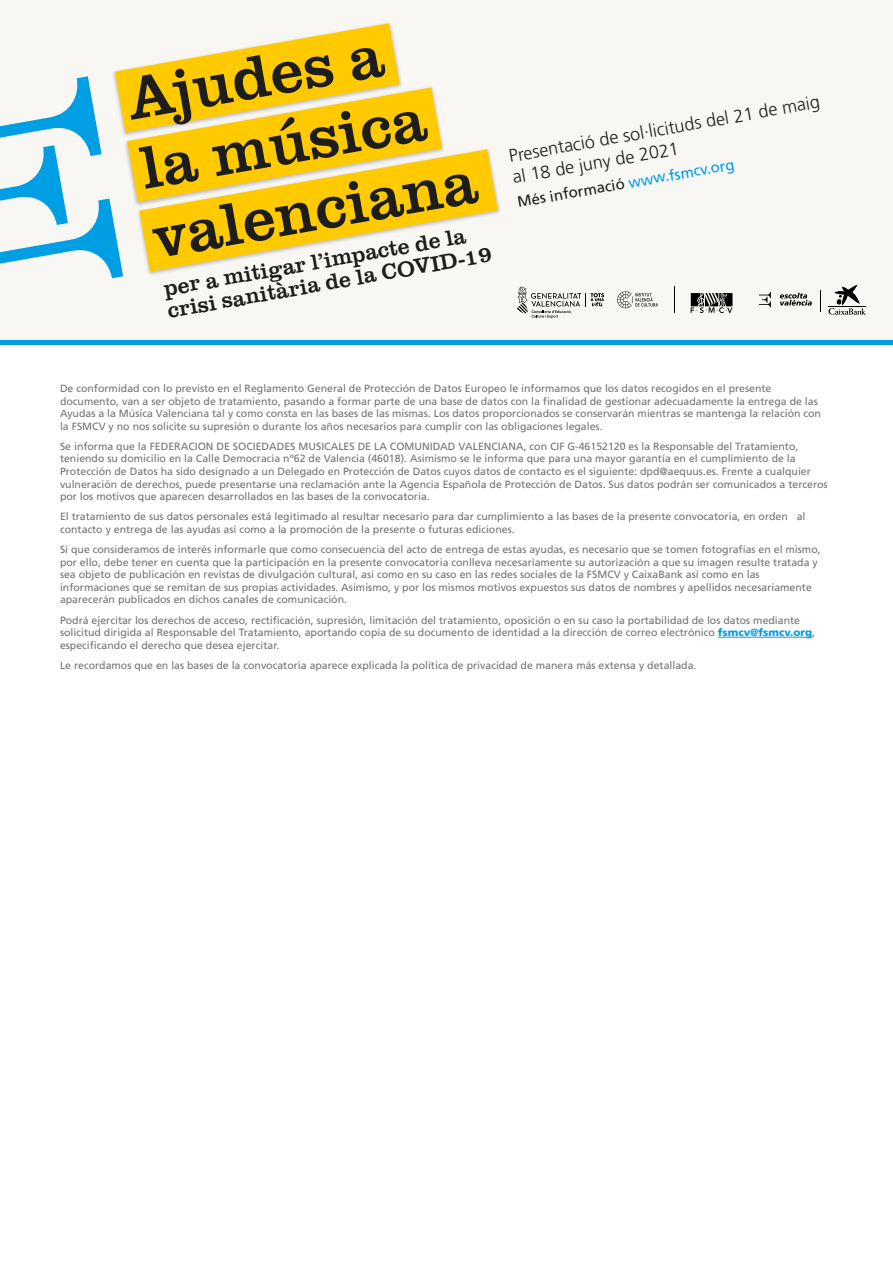
<style>
.page{position:relative;width:893px;height:1263px;background:#fff}
.page>*{position:absolute;margin:0;border:0;box-sizing:border-box;transform-origin:0 0}
.t1{font:62.25px/70.3px "Clarendon URW";color:#1d1d1b}
.t2{font:22.35px/22.4px "Clarendon URW";color:#1d1d1b}
.t3{font:300 18px/21.6px "Frutiger";color:#1d1d1b}
.t4{font:15px "Frutiger";color:#1d1d1b}
.t5{font:10.5px/12.6px "Frutiger";color:#737373}
.s1{color:#009ee2}
.s2{font-weight:900;color:#009ee2}
</style>
<div class="page">
<hr style="left:718px;top:637px;width:94px;height:1px;background:#009ee2">
<div style="left:0;top:0;width:893px;height:341px;background:#f9f7f4"></div>
<svg style="left:0;top:23px;width:498px;height:255px"></svg>
<svg style="left:691px;top:293px;width:41px;height:20px"></svg>
<svg style="left:674px;top:286px;width:1px;height:27px"></svg>
<svg style="left:617px;top:291px;width:41px;height:17px"></svg>
<svg style="left:517px;top:286px;width:87px;height:32px"></svg>
<hr style="left:828px;top:306px;width:38px;height:1px;background:#000">
<svg style="left:829px;top:285px;width:36px;height:30px"></svg>
<svg style="left:759px;top:292px;width:12px;height:15px"></svg>
<svg style="left:780px;top:293px;width:32px;height:13px"></svg>
<svg style="left:820px;top:290px;width:1px;height:22px"></svg>
<hr style="left:0;top:341px;width:893px;height:4px;background:#009ee2">
<h1 class="t1" style="left:122px;top:61px;width:330px;rotate:-10deg">Ajudes a la música valenciana</h1>
<h2 class="t2" style="left:162px;top:276px;width:331px;rotate:-10deg">per a mitigar l’impacte de la crisi sanitària de la COVID-19</h2>
<h3 class="t3" style="left:507px;top:146px;width:317px;rotate:-10deg">Presentació de sol·licituds del 21 de maig al 18 de juny de 2021</h3>
<h3 class="t4" style="left:516px;top:194px;width:222px;rotate:-10deg">Més informació <span class="s1">www.fsmcv.org</span></h3>
<p class="t5" style="left:60px;top:382px;width:763px">De conformidad con lo previsto en el Reglamento General de Protección de Datos Europeo le informamos que los datos recogidos en el presente documento, van a ser objeto de tratamiento, pasando a formar parte de una base de datos con la finalidad de gestionar adecuadamente la entrega de las Ayudas a la Música Valenciana tal y como consta en las bases de las mismas. Los datos proporcionados se conservarán mientras se mantenga la relación con la FSMCV y no nos solicite su supresión o durante los años necesarios para cumplir con las obligaciones legales.</p>
<p class="t5" style="left:60px;top:440px;width:769px">Se informa que la FEDERACION DE SOCIEDADES MUSICALES DE LA COMUNIDAD VALENCIANA, con CIF G-46152120 es la Responsable del Tratamiento, teniendo su domicilio en la Calle Democracia nº62 de Valencia (46018). Asimismo se le informa que para una mayor garantía en el cumplimiento de la Protección de Datos ha sido designado a un Delegado en Protección de Datos cuyos datos de contacto es el siguiente: dpd@aequus.es. Frente a cualquier vulneración de derechos, puede presentarse una reclamación ante la Agencia Española de Protección de Datos. Sus datos podrán ser comunicados a terceros por los motivos que aparecen desarrollados en las bases de la convocatoria.</p>
<p class="t5" style="left:60px;top:510px;width:747px">El tratamiento de sus datos personales está legitimado al resultar necesario para dar cumplimiento a las bases de la presente convocatoria, en orden al contacto y entrega de las ayudas así como a la promoción de la presente o futuras ediciones.</p>
<p class="t5" style="left:60px;top:543px;width:762px">Sí que consideramos de interés informarle que como consecuencia del acto de entrega de estas ayudas, es necesario que se tomen fotografías en el mismo, por ello, debe tener en cuenta que la participación en la presente convocatoria conlleva necesariamente su autorización a que su imagen resulte tratada y sea objeto de publicación en revistas de divulgación cultural, así como en su caso en las redes sociales de la FSMCV y CaixaBank así como en las informaciones que se remitan de sus propias actividades. Asimismo, y por los mismos motivos expuestos sus datos de nombres y apellidos necesariamente aparecerán publicados en dichos canales de comunicación.</p>
<p class="t5" style="left:60px;top:614px;width:757px">Podrá ejercitar los derechos de acceso, rectificación, supresión, limitación del tratamiento, oposición o en su caso la portabilidad de los datos mediante solicitud dirigida al Responsable del Tratamiento, aportando copia de su documento de identidad a la dirección de correo electrónico <span class="s2">fsmcv@fsmcv.org</span>, especificando el derecho que desea ejercitar.</p>
<p class="t5" style="left:60px;top:659px;width:638px">Le recordamos que en las bases de la convocatoria aparece explicada la política de privacidad de manera más extensa y detallada.</p>
</div>
